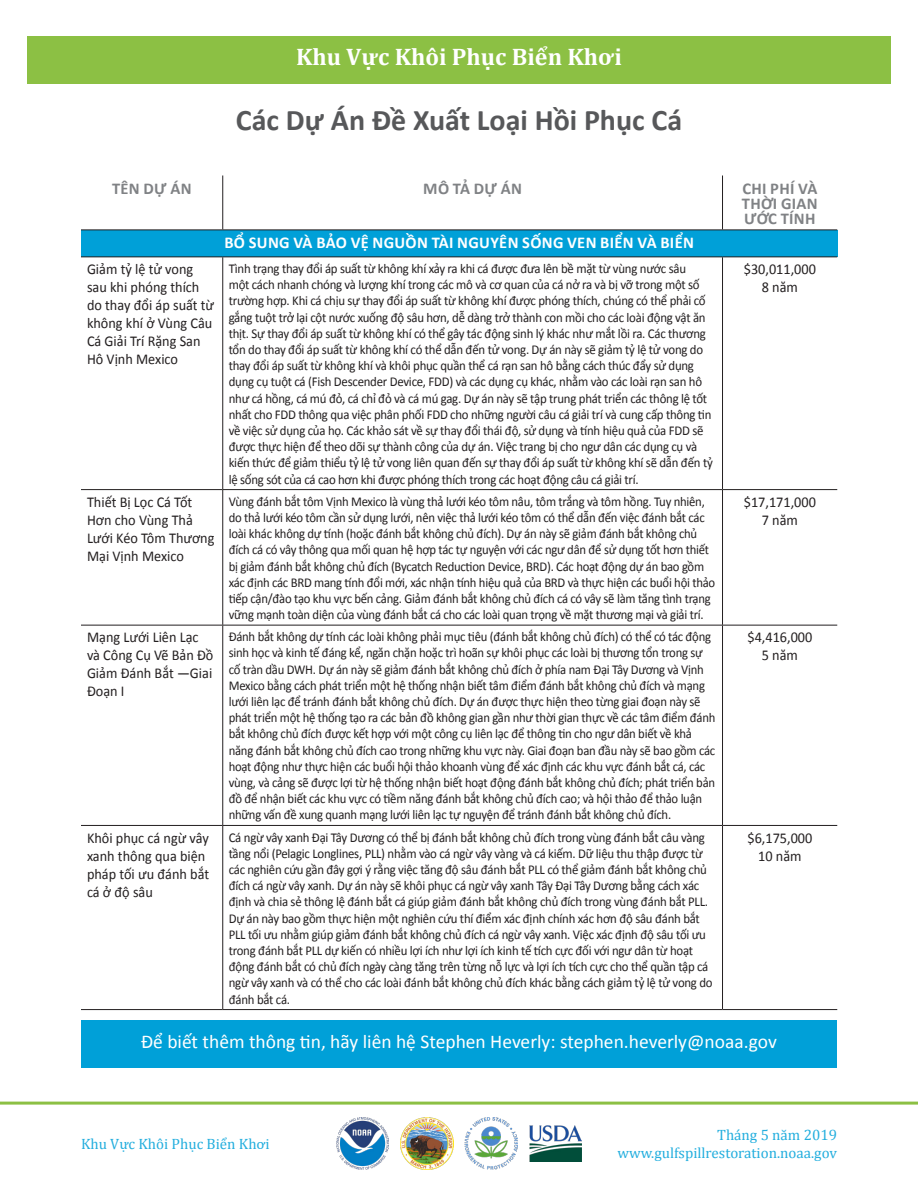
<style>
.page{position:relative;width:918px;height:1188px;background:#fff}
.page>*{position:absolute;margin:0;border:0;box-sizing:border-box;transform-origin:0 0}
.Project_Title{font:700 30px "Calibri";color:#57585a}
.t1{font:700 24px "Cambria";color:#fff}
.Body_Text{font:19.5px "Calibri";color:#fff}
.t2{font:700 16.5px "Calibri";letter-spacing:.02em;color:#fff}
.Table_Column_Heading{font:700 16.5px/15px "Calibri";letter-spacing:.02em;color:#808285;text-align:justify}
.Table_Text_Bold{font:15px/18px "Calibri";color:#231f20;scale:.95 1}
.t3{font:15px/18px "Cambria";color:#23aede;text-align:right}
.Table_Text{font:15px "Calibri";color:#231f20;scale:.95 1}
.Table_Text-2{font:13.5px/16.2px "Calibri";letter-spacing:-.02em;color:#231f20;scale:.95 1}
.Table_Text-3{font:13.5px/16.2px "Calibri";letter-spacing:-.02em;color:#231f20;scale:.94 1}
</style>
<div class="page">
<hr style="left:0;top:1102px;width:918px;height:3px;background:#8cc044">
<img style="left:336px;top:1117px;width:53px;height:53px">
<img style="left:401px;top:1117px;width:52px;height:52px">
<img style="left:465px;top:1117px;width:52px;height:52px">
<img style="left:529px;top:1126px;width:53px;height:35px">
<div style="left:27px;top:37px;width:864px;height:47px;background:#8cc044"></div>
<div style="left:81px;top:230px;width:756px;height:27px;background:#00a0d8"></div>
<hr style="left:222px;top:176px;width:1px;height:54px;background:#231f20">
<hr style="left:722px;top:176px;width:1px;height:54px;background:#231f20">
<hr style="left:81px;top:230px;width:142px;height:1px;background:#231f20">
<hr style="left:223px;top:230px;width:500px;height:1px;background:#231f20">
<hr style="left:723px;top:230px;width:114px;height:1px;background:#231f20">
<hr style="left:81px;top:256px;width:142px;height:1px;background:#231f20">
<hr style="left:223px;top:256px;width:500px;height:1px;background:#231f20">
<hr style="left:222px;top:257px;width:1px;height:232px;background:#231f20">
<hr style="left:723px;top:256px;width:114px;height:1px;background:#231f20">
<hr style="left:722px;top:257px;width:1px;height:232px;background:#231f20">
<hr style="left:81px;top:489px;width:142px;height:1px;background:#231f20">
<hr style="left:223px;top:489px;width:500px;height:1px;background:#231f20">
<hr style="left:222px;top:490px;width:1px;height:135px;background:#231f20">
<hr style="left:723px;top:489px;width:114px;height:1px;background:#231f20">
<hr style="left:722px;top:490px;width:1px;height:135px;background:#231f20">
<hr style="left:81px;top:625px;width:142px;height:1px;background:#231f20">
<hr style="left:223px;top:625px;width:500px;height:1px;background:#231f20">
<hr style="left:222px;top:626px;width:1px;height:199px;background:#231f20">
<hr style="left:723px;top:625px;width:114px;height:1px;background:#231f20">
<hr style="left:722px;top:626px;width:1px;height:199px;background:#231f20">
<hr style="left:81px;top:825px;width:142px;height:1px;background:#231f20">
<hr style="left:223px;top:825px;width:500px;height:1px;background:#231f20">
<hr style="left:222px;top:826px;width:1px;height:183px;background:#231f20">
<hr style="left:723px;top:825px;width:114px;height:1px;background:#231f20">
<hr style="left:722px;top:826px;width:1px;height:183px;background:#231f20">
<hr style="left:81px;top:1009px;width:142px;height:1px;background:#231f20">
<hr style="left:223px;top:1009px;width:500px;height:1px;background:#231f20">
<hr style="left:723px;top:1009px;width:114px;height:1px;background:#231f20">
<div style="left:81px;top:1020px;width:756px;height:48px;background:#00a0d8"></div>
<h2 class="t1" style="left:296px;top:40px;width:327px">Khu Vực Khôi Phục Biển Khơi</h2>
<p class="Project_Title" style="left:236px;top:99px;width:448px">Các Dự Án Đề Xuất Loại Hồi Phục Cá</p>
<p class="Table_Column_Heading" style="left:112px;top:181px;width:81px">TÊN DỰ ÁN</p>
<p class="Table_Column_Heading" style="left:423px;top:181px;width:100px">MÔ TẢ DỰ ÁN</p>
<p class="Table_Column_Heading" style="left:742px;top:181px;width:77px">CHI PHÍ VÀ THỜI GIAN ƯỚC TÍNH</p>
<p class="t2" style="left:224px;top:231px;width:471px">BỔ SUNG VÀ BẢO VỆ NGUỒN TÀI NGUYÊN SỐNG VEN BIỂN VÀ BIỂN</p>
<p class="Table_Text_Bold" style="left:87px;top:260px;width:135px">Giảm tỷ lệ tử vong sau khi phóng thích do thay đổi áp suất từ không khí ở Vùng Câu<br>Cá Giải Trí Rặng San<br>Hô Vịnh Mexico</p>
<p class="Table_Text-2" style="left:229px;top:260px;width:511px">Tình trạng thay đổi áp suất từ không khí xảy ra khi cá được đưa lên bề mặt từ vùng nước sâu<br>một cách nhanh chóng và lượng khí trong các mô và cơ quan của cá nở ra và bị vỡ trong một số trường hợp. Khi cá chịu sự thay đổi áp suất từ không khí được phóng thích, chúng có thể phải cố gắng tuột trở lại cột nước xuống độ sâu hơn, dễ dàng trở thành con mồi cho các loài động vật ăn thịt. Sự thay đổi áp suất từ không khí có thể gây tác động sinh lý khác như mắt lồi ra. Các thương tổn do thay đổi áp suất từ không khí có thể dẫn đến tử vong. Dự án này sẽ giảm tỷ lệ tử vong do thay đổi áp suất từ không khí và khôi phục quần thể cá rạn san hô bằng cách thúc đẩy sử dụng dụng cụ tuột cá (Fish Descender Device, FDD) và các dụng cụ khác, nhằm vào các loài rạn san hô như cá hồng, cá mú đỏ, cá chỉ đỏ và cá mú gag. Dự án này sẽ tập trung phát triển các thông lệ tốt nhất cho FDD thông qua việc phân phối FDD cho những người câu cá giải trí và cung cấp thông tin về việc sử dụng của họ. Các khảo sát về sự thay đổi thái độ, sử dụng và tính hiệu quả của FDD sẽ được thực hiện để theo dõi sự thành công của dự án. Việc trang bị cho ngư dân các dụng cụ và kiến thức để giảm thiểu tỷ lệ tử vong liên quan đến sự thay đổi áp suất từ không khí sẽ dẫn đến tỷ lệ sống sót của cá cao hơn khi được phóng thích trong các hoạt động câu cá giải trí.</p>
<p class="Table_Text_Bold" style="left:744px;top:260px;width:77px">$30,011,000</p>
<p class="Table_Text_Bold" style="left:762px;top:278px;width:40px">8 năm</p>
<p class="Table_Text_Bold" style="left:87px;top:493px;width:136px">Thiết Bị Lọc Cá Tốt<br>Hơn cho Vùng Thả<br>Lưới Kéo Tôm Thương<br>Mại Vịnh Mexico</p>
<p class="Table_Text-3" style="left:229px;top:493px;width:519px">Vùng đánh bắt tôm Vịnh Mexico là vùng thả lưới kéo tôm nâu, tôm trắng và tôm hồng. Tuy nhiên, do thả lưới kéo tôm cần sử dụng lưới, nên việc thả lưới kéo tôm có thể dẫn đến việc đánh bắt các loài khác không dự tính (hoặc đánh bắt không chủ đích). Dự án này sẽ giảm đánh bắt không chủ đích cá có vây thông qua mối quan hệ hợp tác tự nguyện với các ngư dân để sử dụng tốt hơn thiết bị giảm đánh bắt không chủ đích (Bycatch Reduction Device, BRD). Các hoạt động dự án bao gồm xác định các BRD mang tính đổi mới, xác nhận tính hiệu quả của BRD và thực hiện các buổi hội thảo tiếp cận/đào tạo khu vực bến cảng. Giảm đánh bắt không chủ đích cá có vây sẽ làm tăng tình trạng vững mạnh toàn diện của vùng đánh bắt cá cho các loài quan trọng về mặt thương mại và giải trí.</p>
<p class="Table_Text" style="left:744px;top:492px;width:77px">$17,171,000</p>
<p class="Table_Text" style="left:762px;top:510px;width:40px">7 năm</p>
<p class="Table_Text_Bold" style="left:87px;top:628px;width:135px">Mạng Lưới Liên Lạc và Công Cụ Vẽ Bản Đồ<br>Giảm Đánh Bắt —Giai<br>Đoạn I</p>
<p class="Table_Text-3" style="left:229px;top:629px;width:519px">Đánh bắt không dự tính các loài không phải mục tiêu (đánh bắt không chủ đích) có thể có tác động sinh học và kinh tế đáng kể, ngăn chặn hoặc trì hoãn sự khôi phục các loài bị thương tổn trong sự cố tràn dầu DWH. Dự án này sẽ giảm đánh bắt không chủ đích ở phía nam Đại Tây Dương và Vịnh Mexico bằng cách phát triển một hệ thống nhận biết tâm điểm đánh bắt không chủ đích và mạng lưới liên lạc để tránh đánh bắt không chủ đích. Dự án được thực hiện theo từng giai đoạn này sẽ phát triển một hệ thống tạo ra các bản đồ không gian gần như thời gian thực về các tâm điểm đánh bắt không chủ đích được kết hợp với một công cụ liên lạc để thông tin cho ngư dân biết về khả năng đánh bắt không chủ đích cao trong những khu vực này. Giai đoạn ban đầu này sẽ bao gồm các hoạt động như thực hiện các buổi hội thảo khoanh vùng để xác định các khu vực đánh bắt cá, các vùng, và cảng sẽ được lợi từ hệ thống nhận biết hoạt động đánh bắt không chủ đích; phát triển bản đồ để nhận biết các khu vực có tiềm năng đánh bắt không chủ đích cao; và hội thảo để thảo luận những vấn đề xung quanh mạng lưới liên lạc tự nguyện để tránh đánh bắt không chủ đích.</p>
<p class="Table_Text" style="left:747px;top:628px;width:70px">$4,416,000</p>
<p class="Table_Text" style="left:762px;top:646px;width:40px">5 năm</p>
<p class="Table_Text_Bold" style="left:87px;top:829px;width:130px">Khôi phục cá ngừ vây xanh thông qua biện pháp tối ưu đánh bắt cá ở độ sâu</p>
<p class="Table_Text-2" style="left:229px;top:829px;width:511px">Cá ngừ vây xanh Đại Tây Dương có thể bị đánh bắt không chủ đích trong vùng đánh bắt câu vàng tầng nổi (Pelagic Longlines, PLL) nhằm vào cá ngừ vây vàng và cá kiếm. Dữ liệu thu thập được từ các nghiên cứu gần đây gợi ý rằng việc tăng độ sâu đánh bắt PLL có thể giảm đánh bắt không chủ đích cá ngừ vây xanh. Dự án này sẽ khôi phục cá ngừ vây xanh Tây Đại Tây Dương bằng cách xác định và chia sẻ thông lệ đánh bắt cá giúp giảm đánh bắt không chủ đích trong vùng đánh bắt PLL.<br>Dự án này bao gồm thực hiện một nghiên cứu thí điểm xác định chính xác hơn độ sâu đánh bắt PLL tối ưu nhằm giúp giảm đánh bắt không chủ đích cá ngừ vây xanh. Việc xác định độ sâu tối ưu trong đánh bắt PLL dự kiến có nhiều lợi ích như lợi ích kinh tế tích cực đối với ngư dân từ hoạt động đánh bắt có chủ đích ngày càng tăng trên từng nỗ lực và lợi ích tích cực cho thể quần tập cá ngừ vây xanh và có thể cho các loài đánh bắt không chủ đích khác bằng cách giảm tỷ lệ tử vong do đánh bắt cá.</p>
<p class="Table_Text" style="left:747px;top:828px;width:70px">$6,175,000</p>
<p class="Table_Text" style="left:758px;top:846px;width:47px">10 năm</p>
<p class="Body_Text" style="left:141px;top:1030px;width:637px">Để biết thêm thông tin, hãy liên hệ Stephen Heverly: stephen.heverly@noaa.gov</p>
<p class="t3" style="left:81px;top:1135px;width:190px">Khu Vực Khôi Phục Biển Khơi</p>
<p class="t3" style="left:618px;top:1126px;width:221px">Tháng 5 năm 2019 www.gulfspillrestoration.noaa.gov</p>
</div>
